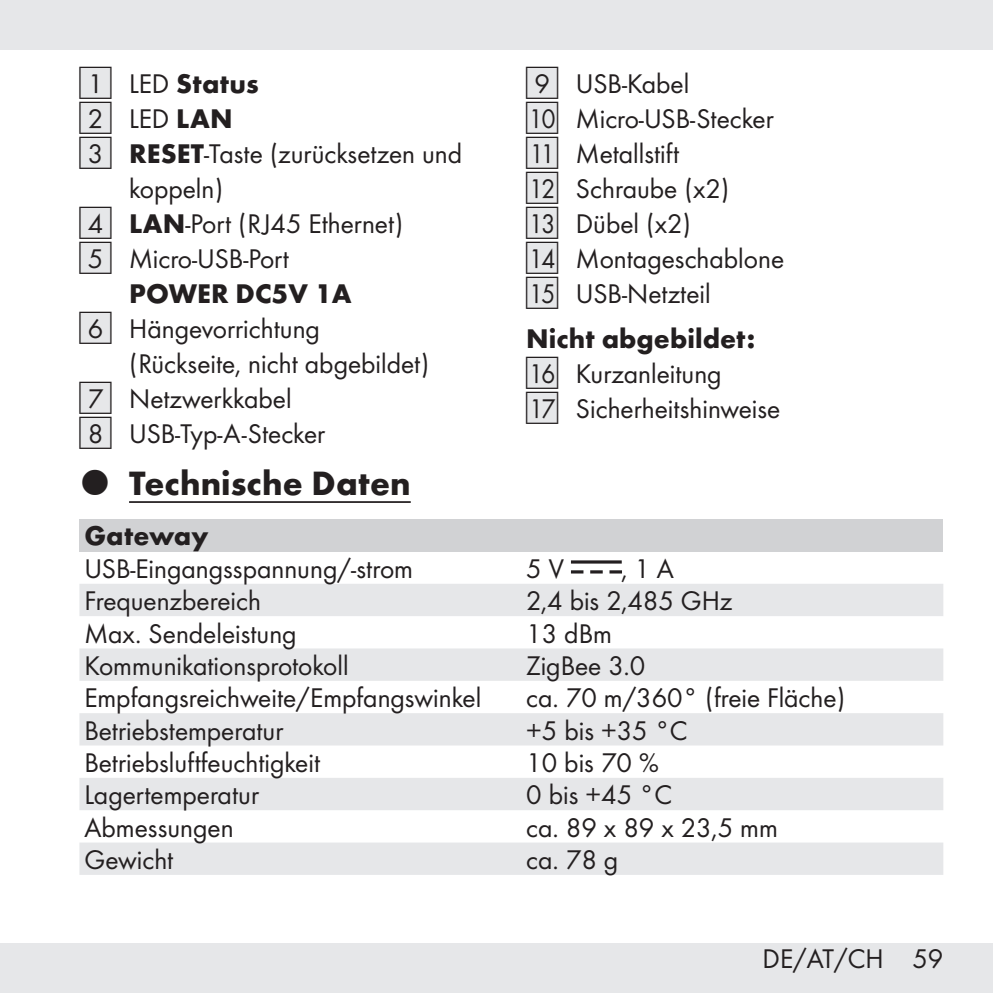
<style>
.page{position:relative;width:993px;height:993px;background:#fff}
.page>*{position:absolute;margin:0;border:0;box-sizing:border-box;transform-origin:0 0}
.t1{font:700 35px "Futura";color:#231f20}
.Indent{font:28px/35px "Futura Boo";color:#231f20}
.Body{font:28px "Futura Boo";color:#231f20}
.Headline-03_SB{font:700 28px "Futura";color:#231f20}
.Indent-2{font:700 28px "Futura";letter-spacing:.01em;color:#231f20}
.s1{font-family:"IMP Lidl Num Box";font-weight:400;font-size:24.5px;color:#e6e7e9}
.s2{font-family:"IMP Lidl Num Box";font-weight:400;font-size:24.5px}
.s3{font-family:"Futura Boo";font-weight:400}
.s4{font-family:"IMP Lidl Num Box";font-size:24.5px;color:#e6e7e9}
.s5{font-family:"IMP Lidl Num Box";font-size:24.5px}
.s6{font-family:"Futura";font-weight:700}
</style>
<div class="page">
<div style="left:0;top:943px;width:992px;height:49px;background:#e6e7e9"></div>
<div style="left:0;top:0;width:992px;height:50px;background:#e6e7e9"></div>
<hr style="left:129px;top:501px;width:281px;height:1px;background:#231f20">
<div style="left:79px;top:519px;width:864px;height:32px;background:#d1d2d4"></div>
<svg style="left:79px;top:584px;width:864px;height:290px;fill:#e6e7e9"></svg>
<hr style="left:570px;top:560px;width:51px;height:3px;background:#231f20">
<svg style="left:571px;top:570px;width:12px;height:3px"></svg>
<svg style="left:590px;top:570px;width:12px;height:3px"></svg>
<svg style="left:609px;top:570px;width:12px;height:3px"></svg>
<p class="Indent-2" style="left:79px;top:63px;width:181px"><span class="s1">[</span><span class="s2">1]</span> <span class="s3">LED</span> Status</p>
<p class="Indent" style="left:79px;top:99px;width:155px"><span class="s4">[</span><span class="s5">2]</span> LED <span class="s6">LAN</span></p>
<p class="Indent" style="left:129px;top:134px;width:334px;text-indent:-50px"><span class="s4">[</span><span class="s5">3]</span> <span class="s6">RESET</span>‑Taste (zurücksetzen und koppeln)</p>
<p class="Indent" style="left:79px;top:204px;width:325px"><span class="s4">[</span><span class="s5">4]</span> <span class="s6">LAN</span>‑Port (RJ45 Ethernet)</p>
<p class="Indent" style="left:129px;top:239px;width:224px;text-indent:-50px"><span class="s4">[</span><span class="s5">5]</span> Micro‑USB‑Port<br><span class="s6">POWER DC5V 1A</span></p>
<p class="Indent" style="left:79px;top:309px;width:242px"><span class="s4">[</span><span class="s5">6]</span> Hängevorrichtung</p>
<p class="Indent" style="left:129px;top:344px;width:302px">(Rückseite, nicht abgebildet)</p>
<p class="Indent" style="left:79px;top:379px;width:213px"><span class="s4">[</span><span class="s5">7]</span> Netzwerkkabel</p>
<p class="Indent" style="left:79px;top:414px;width:247px"><span class="s4">[</span><span class="s5">8]</span> USB‑Typ-A-Stecker</p>
<p class="Indent" style="left:526px;top:64px;width:164px"><span class="s4">[</span><span class="s5">9]</span> USB‑Kabel</p>
<p class="Indent" style="left:526px;top:99px;width:249px"><span class="s4">[</span><span class="s5">10]</span> Micro‑USB‑Stecker</p>
<p class="Indent" style="left:526px;top:134px;width:154px"><span class="s4">[</span><span class="s5">11]</span> Metallstift</p>
<p class="Indent" style="left:526px;top:169px;width:204px"><span class="s4">[</span><span class="s5">12]</span> Schraube (x2)</p>
<p class="Indent" style="left:526px;top:204px;width:166px"><span class="s4">[</span><span class="s5">13]</span> Dübel (x2)</p>
<p class="Indent" style="left:526px;top:239px;width:259px"><span class="s4">[</span><span class="s5">14]</span> Montageschablone</p>
<p class="Indent" style="left:526px;top:274px;width:186px"><span class="s4">[</span><span class="s5">15]</span> USB‑Netzteil</p>
<p class="Headline-03_SB" style="left:526px;top:318px;width:230px">Nicht abgebildet:</p>
<p class="Indent" style="left:526px;top:354px;width:197px"><span class="s4">[</span><span class="s5">16]</span> Kurzanleitung</p>
<p class="Indent" style="left:526px;top:389px;width:255px"><span class="s4">[</span><span class="s5">17]</span> Sicherheitshinweise</p>
<p class="t1" style="left:129px;top:457px;width:283px">Technische Daten</p>
<p class="Headline-03_SB" style="left:84px;top:515px;width:126px">Gateway</p>
<p class="Body" style="left:84px;top:549px;width:330px">USB-Eingangsspannung/‑strom</p>
<p class="Body" style="left:526px;top:549px;width:39px">5V</p>
<p class="Body" style="left:621px;top:549px;width:54px">, 1A</p>
<p class="Body" style="left:84px;top:581px;width:178px">Frequenzbereich</p>
<p class="Body" style="left:526px;top:581px;width:208px">2,4 bis 2,485 GHz</p>
<p class="Body" style="left:84px;top:613px;width:214px">Max. Sendeleistung</p>
<p class="Body" style="left:526px;top:613px;width:87px">13 dBm</p>
<p class="Body" style="left:84px;top:646px;width:266px">Kommunikationsprotokoll</p>
<p class="Body" style="left:526px;top:646px;width:121px">ZigBee 3.0</p>
<p class="Body" style="left:84px;top:678px;width:398px">Empfangsreichweite/Empfangswinkel</p>
<p class="Body" style="left:526px;top:678px;width:320px">ca. 70 m/360° (freie Fläche)</p>
<p class="Body" style="left:84px;top:710px;width:200px">Betriebstemperatur</p>
<p class="Body" style="left:526px;top:710px;width:163px">+5 bis +35 °C</p>
<p class="Body" style="left:84px;top:743px;width:237px">Betriebsluftfeuchtigkeit</p>
<p class="Body" style="left:526px;top:743px;width:134px">10 bis 70 %</p>
<p class="Body" style="left:84px;top:775px;width:176px">Lagertemperatur</p>
<p class="Body" style="left:526px;top:775px;width:147px">0 bis +45 °C</p>
<p class="Body" style="left:84px;top:807px;width:151px">Abmessungen</p>
<p class="Body" style="left:526px;top:807px;width:253px">ca. 89 x 89 x 23,5 mm</p>
<p class="Body" style="left:84px;top:840px;width:90px">Gewicht</p>
<p class="Body" style="left:526px;top:840px;width:93px">ca. 78 g</p>
<p class="Indent" style="left:762px;top:939px;width:182px">DE/AT/CH 59</p>
</div>
